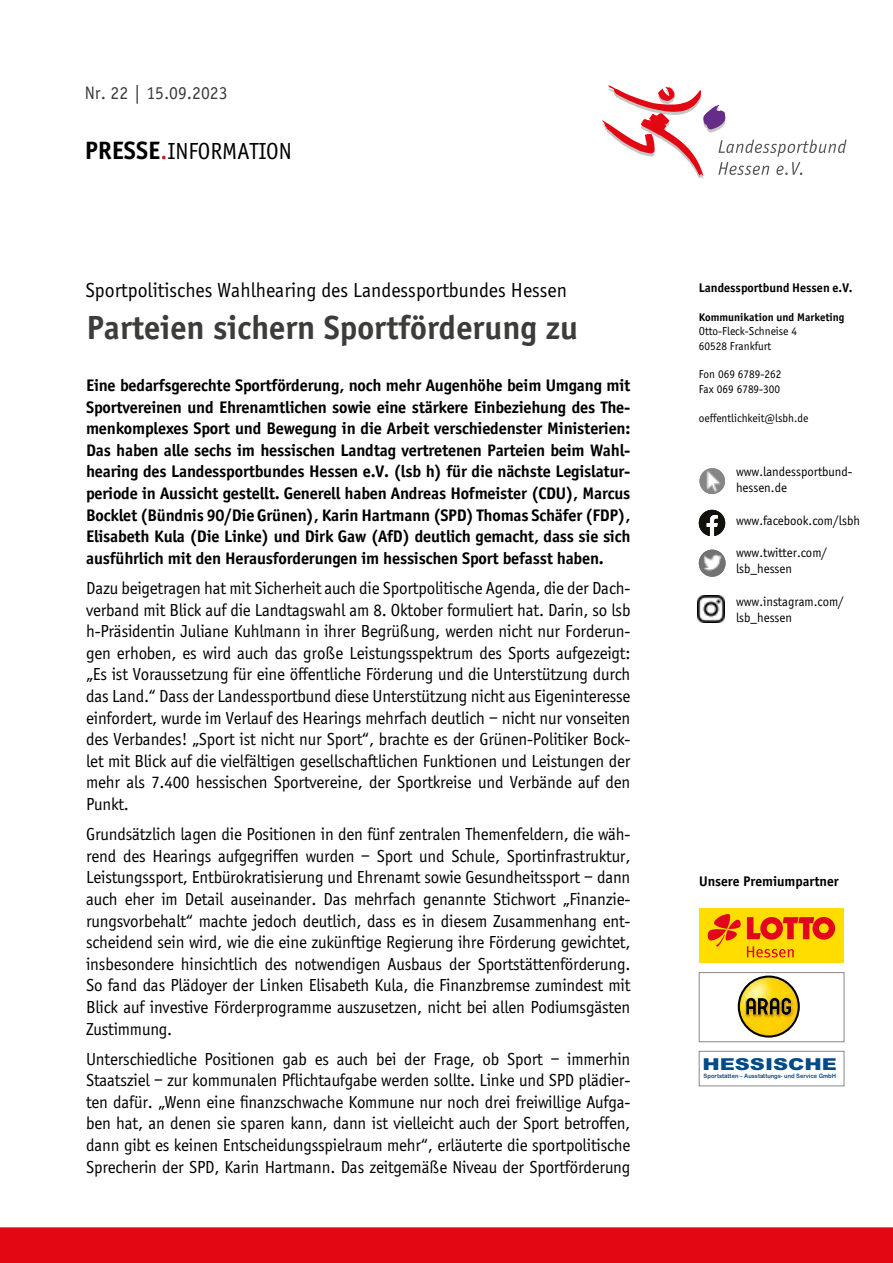
<style>
.page{position:relative;width:893px;height:1263px;background:#fff}
.page>*{position:absolute;margin:0;border:0;box-sizing:border-box;transform-origin:0 0}
.t1{font:700 36px "Sportiv";color:#3c3c3b}
.t2{font:24px "Sportiv";color:#000}
.t3{font:21px "Sportiv";color:#000}
.t4{font:18.75px "Sportiv";color:#3c3c3b}
.t5{font:18px/21.6px "Sportiv";letter-spacing:-.01em;color:#000;text-align:justify}
.t6{font:700 18px/21.6px "Sportiv";letter-spacing:-.01em;color:#000;text-align:justify}
.t7{font:900 16.5px "Arial";color:#004a87;scale:1.27 1}
.t8{font:700 15px "Sportiv";color:#000}
.t9{font:13.5px/16.2px "Sportiv";color:#000}
.t10{font:700 13.5px "Sportiv";color:#000}
.t11{font:12px/14.4px "Sportiv";color:#000}
.t12{font:700 12px "Sportiv";color:#000}
.t13{font:6px "Arial Rounded MT Bold";color:#004a87;scale:.96 1}
.s1{font-weight:700;font-size:27px}
.s2{font-size:27px;color:#cd1719}
</style>
<div class="page">
<div style="left:0;top:1227px;width:893px;height:36px;background:#e30613"></div>
<svg style="left:602px;top:85px;width:245px;height:94px"></svg>
<div style="left:699px;top:908px;width:145px;height:54px;background:#fd0"></div>
<svg style="left:747px;top:917px;width:88px;height:23px"></svg>
<svg style="left:708px;top:914px;width:33px;height:33px"></svg>
<svg style="left:747px;top:946px;width:47px;height:11px"></svg>
<svg style="left:738px;top:975px;width:62px;height:62px"></svg>
<img style="left:740px;top:978px;width:58px;height:57px;border-radius:29px">
<svg style="left:746px;top:997px;width:45px;height:18px"></svg>
<div style="left:699px;top:972px;width:145px;height:70px;border:1px solid #878787"></div>
<div style="left:699px;top:1051px;width:145px;height:35px;border:1px solid #878787"></div>
<img style="left:698px;top:595px;width:27px;height:27px">
<svg style="left:699px;top:510px;width:26px;height:26px"></svg>
<img style="left:699px;top:550px;width:26px;height:27px;border-radius:13px">
<img style="left:699px;top:468px;width:26px;height:26px;border-radius:13px">
<p class="t4" style="left:85px;top:83px;width:144px">Nr. 22 | 15.09.2023</p>
<h2 class="t2" style="left:85px;top:138px;width:209px"><span class="s1">PRESSE</span><span class="s2">.</span>INFORMATION</h2>
<p class="t3" style="left:85px;top:278px;width:483px">Sportpolitisches Wahlhearing des Landessportbundes Hessen</p>
<h1 class="t1" style="left:86px;top:306px;width:493px">Parteien sichern Sportförderung zu</h1>
<p class="t6" style="left:86px;top:374px;width:546px">Eine bedarfsgerechte Sportförderung, noch mehr Augenhöhe beim Umgang mit Sportvereinen und Ehrenamtlichen sowie eine stärkere Einbeziehung des The&shy;menkomplexes Sport und Bewegung in die Arbeit verschiedenster Ministerien:<br>Das haben alle sechs im hessischen Landtag vertretenen Parteien beim Wahl&shy;hearing des Landessportbundes Hessen e.V. (lsb h) für die nächste Legislatur&shy;periode in Aussicht gestellt. Generell haben Andreas Hofmeister (CDU), Marcus Bocklet (Bündnis 90/Die Grünen), Karin Hartmann (SPD) Thomas Schäfer (FDP), Elisabeth Kula (Die Linke) und Dirk Gaw (AfD) deutlich gemacht, dass sie sich ausführlich mit den Herausforderungen im hessischen Sport befasst haben.</p>
<p class="t5" style="left:86px;top:577px;width:546px">Dazu beigetragen hat mit Sicherheit auch die Sportpolitische Agenda, die der Dach&shy;verband mit Blick auf die Landtagswahl am 8. Oktober formuliert hat. Darin, so lsb h-Präsidentin Juliane Kuhlmann in ihrer Begrüßung, werden nicht nur Forderun&shy;gen erhoben, es wird auch das große Leistungsspektrum des Sports aufgezeigt: „Es ist Voraussetzung für eine öffentliche Förderung und die Unterstützung durch das Land.“ Dass der Landessportbund diese Unterstützung nicht aus Eigeninteresse einfordert, wurde im Verlauf des Hearings mehrfach deutlich – nicht nur vonseiten des Verbandes! „Sport ist nicht nur Sport“, brachte es der Grünen-Politiker Bock&shy;let mit Blick auf die vielfältigen gesellschaftlichen Funktionen und Leistungen der mehr als 7.400 hessischen Sportvereine, der Sportkreise und Verbände auf den Punkt.</p>
<p class="t5" style="left:86px;top:823px;width:546px">Grundsätzlich lagen die Positionen in den fünf zentralen Themenfeldern, die wäh&shy;rend des Hearings aufgegriffen wurden – Sport und Schule, Sportinfrastruktur, Leistungssport, Entbürokratisierung und Ehrenamt sowie Gesundheitssport – dann auch eher im Detail auseinander. Das mehrfach genannte Stichwort „Finanzie&shy;rungsvorbehalt“ machte jedoch deutlich, dass es in diesem Zusammenhang ent&shy;scheidend sein wird, wie die eine zukünftige Regierung ihre Förderung gewichtet, insbesondere hinsichtlich des notwendigen Ausbaus der Sportstättenförderung.<br>So fand das Plädoyer der Linken Elisabeth Kula, die Finanzbremse zumindest mit Blick auf investive Förderprogramme auszusetzen, nicht bei allen Podiumsgästen Zustimmung.</p>
<p class="t5" style="left:86px;top:1048px;width:546px">Unterschiedliche Positionen gab es auch bei der Frage, ob Sport – immerhin Staatsziel – zur kommunalen Pflichtaufgabe werden sollte. Linke und SPD plädier&shy;ten dafür. „Wenn eine finanzschwache Kommune nur noch drei freiwillige Aufga&shy;ben hat, an denen sie sparen kann, dann ist vielleicht auch der Sport betroffen, dann gibt es keinen Entscheidungsspielraum mehr“, erläuterte die sportpolitische Sprecherin der SPD, Karin Hartmann. Das zeitgemäße Niveau der Sportförderung</p>
<p class="t10" style="left:699px;top:280px;width:155px">Landessportbund Hessen e.V.</p>
<p class="t12" style="left:699px;top:310px;width:147px">Kommunikation und Marketing</p>
<p class="t11" style="left:699px;top:324px;width:100px">Otto-Fleck-Schneise 4<br>60528 Frankfurt</p>
<p class="t11" style="left:699px;top:367px;width:84px">Fon 069 6789-262<br>Fax 069 6789-300</p>
<p class="t11" style="left:699px;top:410px;width:111px">oeffentlichkeit@lsbh.de</p>
<p class="t9" style="left:736px;top:464px;width:118px">www.landessportbund&shy;hessen.de</p>
<p class="t9" style="left:736px;top:512px;width:125px">www.facebook.com/lsbh</p>
<p class="t9" style="left:736px;top:545px;width:93px">www.twitter.com/ lsb_hessen</p>
<p class="t9" style="left:736px;top:593px;width:109px">www.instagram.com/ lsb_hessen</p>
<p class="t8" style="left:699px;top:872px;width:141px">Unsere Premiumpartner</p>
<p class="t7" style="left:702px;top:1052px;width:108px">HESSISCHE</p>
<p class="t13" style="left:704px;top:1072px;width:140px">Sportstätten – Ausstattungs- und Service GmbH</p>
</div>
